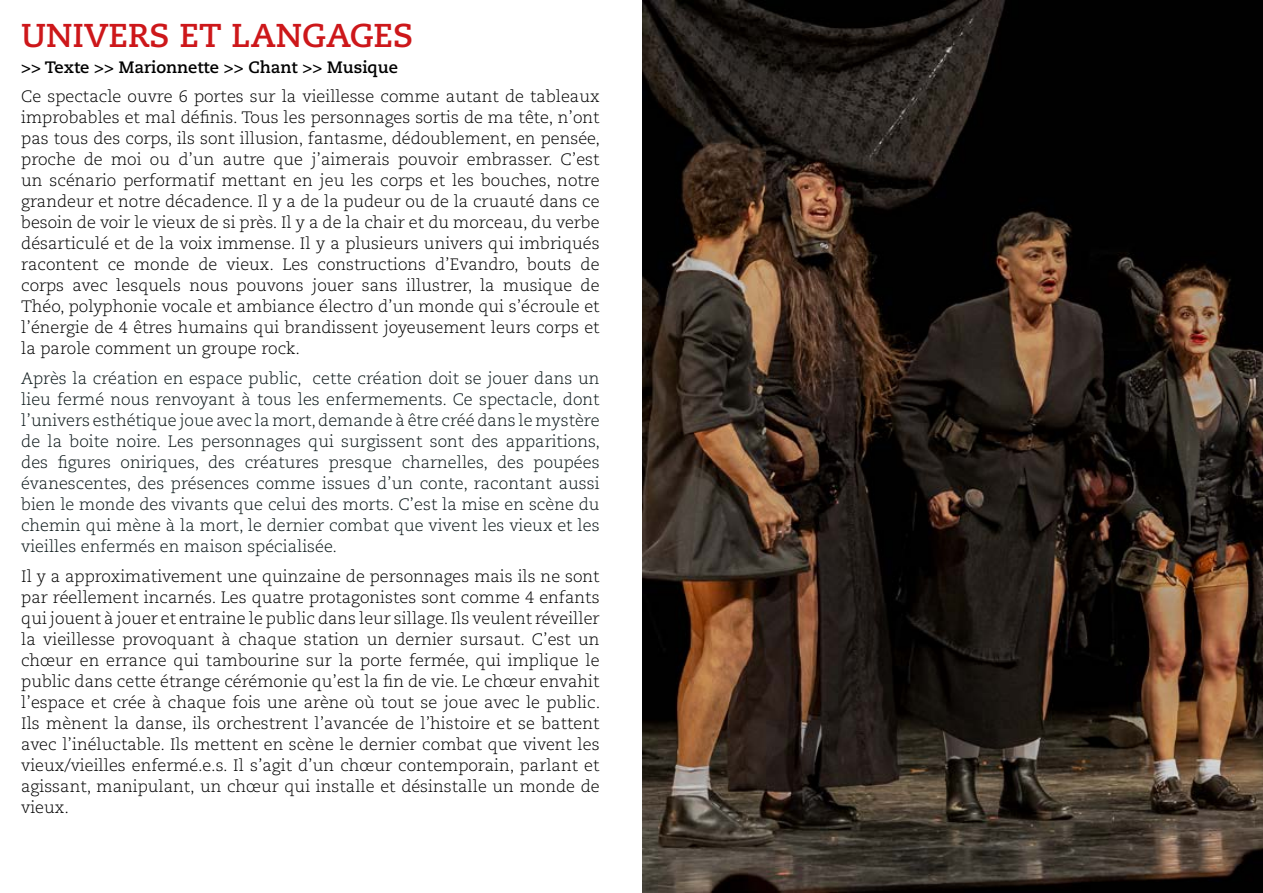
<style>
.page{position:relative;width:1263px;height:893px;background:#fff}
.page>*{position:absolute;margin:0;border:0;box-sizing:border-box;transform-origin:0 0}
.t1{font:700 33px "Caecilia LT Std";color:#cd171a}
.t2{font:300 16.5px/21px "Caecilia LT Std";color:#000;text-align:justify}
.t3{font:300 16.5px/21px "Caecilia LT Std";color:#0a1618;text-align:justify}
.t4{font:700 16.5px "Caecilia LT Std";color:#000}
</style>
<div class="page">
<img style="left:642px;top:0;width:621px;height:893px">
<h1 class="t1" style="left:21px;top:16px;width:22px">UNIVERS</h1>
<h1 class="t1" style="left:179px;top:16px;width:235px">et langages</h1>
<p class="t4" style="left:21px;top:57px;width:378px">&gt;&gt; Texte &gt;&gt; Marionnette &gt;&gt; Chant &gt;&gt; Musique</p>
<p class="t2" style="left:21px;top:87px;width:580px">Ce spectacle ouvre 6 portes sur la vieillesse comme autant de tableaux improbables et mal définis. Tous les personnages sortis de ma tête, n’ont pas tous des corps, ils sont illusion, fantasme, dédoublement, en pensée, proche de moi ou d’un autre que j’aimerais pouvoir embrasser. C’est un scénario performatif mettant en jeu les corps et les bouches, notre grandeur et notre décadence. Il y a de la pudeur ou de la cruauté dans ce besoin de voir le vieux de si près. Il y a de la chair et du morceau, du verbe désarticulé et de la voix immense. Il y a plusieurs univers qui imbriqués racontent ce monde de vieux. Les constructions d’Evandro, bouts de corps avec lesquels nous pouvons jouer sans illustrer, la musique de Théo, polyphonie vocale et ambiance électro d’un monde qui s’écroule et l’énergie de 4 êtres humains qui brandissent joyeusement leurs corps et la parole comment un groupe rock.</p>
<p class="t3" style="left:21px;top:368px;width:580px">Après la création en espace public, cette création doit se jouer dans un lieu fermé nous renvoyant à tous les enfermements. Ce spectacle, dont l’univers esthétique joue avec la mort, demande à être créé dans le mystère de la boite noire. Les personnages qui surgissent sont des apparitions, des figures oniriques, des créatures presque charnelles, des poupées évanescentes, des présences comme issues d’un conte, racontant aussi bien le monde des vivants que celui des morts. C’est la mise en scène du chemin qui mène à la mort, le dernier combat que vivent les vieux et les vieilles enfermés en maison spécialisée.</p>
<p class="t2" style="left:21px;top:566px;width:580px">Il y a approximativement une quinzaine de personnages mais ils ne sont par réellement incarnés. Les quatre protagonistes sont comme 4 enfants qui jouent à jouer et entraine le public dans leur sillage. Ils veulent réveiller la vieillesse provoquant à chaque station un dernier sursaut. C’est un chœur en errance qui tambourine sur la porte fermée, qui implique le public dans cette étrange cérémonie qu’est la fin de vie. Le chœur envahit l’espace et crée à chaque fois une arène où tout se joue avec le public.<br>Ils mènent la danse, ils orchestrent l’avancée de l’histoire et se battent avec l’inéluctable. Ils mettent en scène le dernier combat que vivent les vieux/vieilles enfermé.e.s. Il s’agit d’un chœur contemporain, parlant et agissant, manipulant, un chœur qui installe et désinstalle un monde de vieux.</p>
</div>
